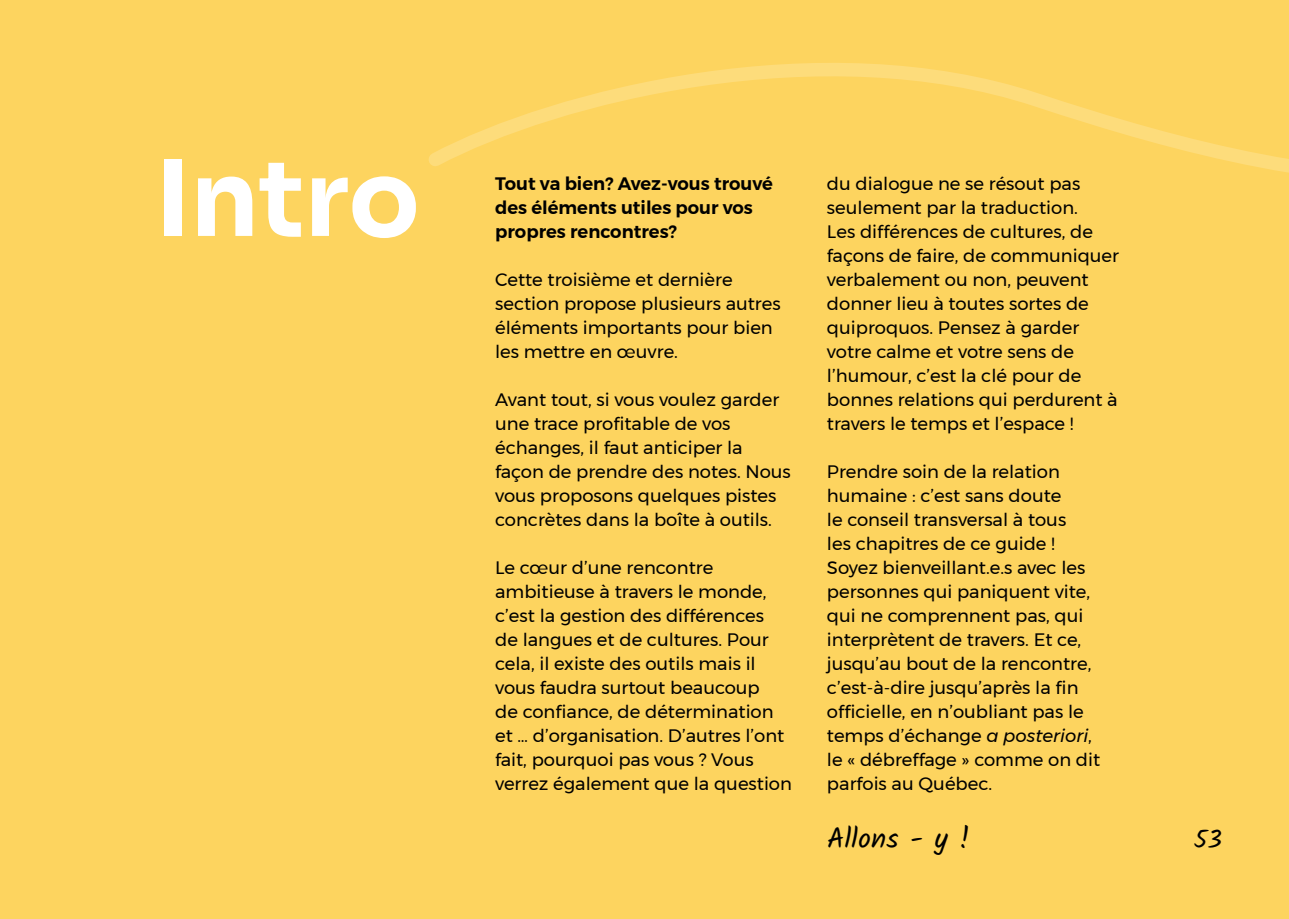
<style>
.page{position:relative;width:1289px;height:919px;background:#fff}
.page>*{position:absolute;margin:0;border:0;box-sizing:border-box;transform-origin:0 0}
.t1{font:105px "Sora";color:#fff}
.t2{font:28.5px "Kalam";color:#000}
.t3{font:25.5px "Kalam";color:#000}
.t4{font:18px/24px "Montserrat";color:#000}
.t5{font:600 18px/24px "Montserrat";color:#000}
.s1{font-style:italic}
</style>
<div class="page">
<div style="left:0;top:0;width:1288px;height:918px;background:#fdd45f"></div>
<svg style="left:429px;top:63px;width:859px;height:110px"></svg>
<h1 class="t1" style="left:155px;top:112px;width:266px">Intro</h1>
<p class="t5" style="left:495px;top:171px;width:279px">Tout va bien? Avez-vous trouvé des éléments utiles pour vos propres rencontres?</p>
<p class="t4" style="left:495px;top:267px;width:287px">Cette troisième et dernière section propose plusieurs autres éléments importants pour bien les mettre en œuvre.</p>
<p class="t4" style="left:495px;top:387px;width:297px">Avant tout, si vous voulez garder une trace profitable de vos échanges, il faut anticiper la façon de prendre des notes. Nous vous proposons quelques pistes concrètes dans la boîte à outils.</p>
<p class="t4" style="left:495px;top:555px;width:298px">Le cœur d’une rencontre ambitieuse à travers le monde, c’est la gestion des différences<br>de langues et de cultures. Pour cela, il existe des outils mais il vous faudra surtout beaucoup<br>de confiance, de détermination et … d’organisation. D’autres l’ont fait, pourquoi pas vous ? Vous verrez également que la question</p>
<p class="t4" style="left:827px;top:171px;width:293px">du dialogue ne se résout pas seulement par la traduction.<br>Les différences de cultures, de façons de faire, de communiquer verbalement ou non, peuvent donner lieu à toutes sortes de quiproquos. Pensez à garder votre calme et votre sens de l’humour, c’est la clé pour de bonnes relations qui perdurent à travers le temps et l’espace !</p>
<p class="t4" style="left:827px;top:459px;width:275px">Prendre soin de la relation humaine : c’est sans doute<br>le conseil transversal à tous<br>les chapitres de ce guide !<br>Soyez bienveillant.e.s avec les personnes qui paniquent vite, qui ne comprennent pas, qui interprètent de travers. Et ce, jusqu’au bout de la rencontre, c’est-à-dire jusqu’après la fin officielle, en n’oubliant pas le temps d’échange <span class="s1">a posteriori</span>, le « débreffage » comme on dit parfois au Québec.</p>
<h2 class="t2" style="left:827px;top:818px;width:144px">Allons - y !</h2>
<h3 class="t3" style="left:1193px;top:821px;width:30px">53</h3>
</div>
